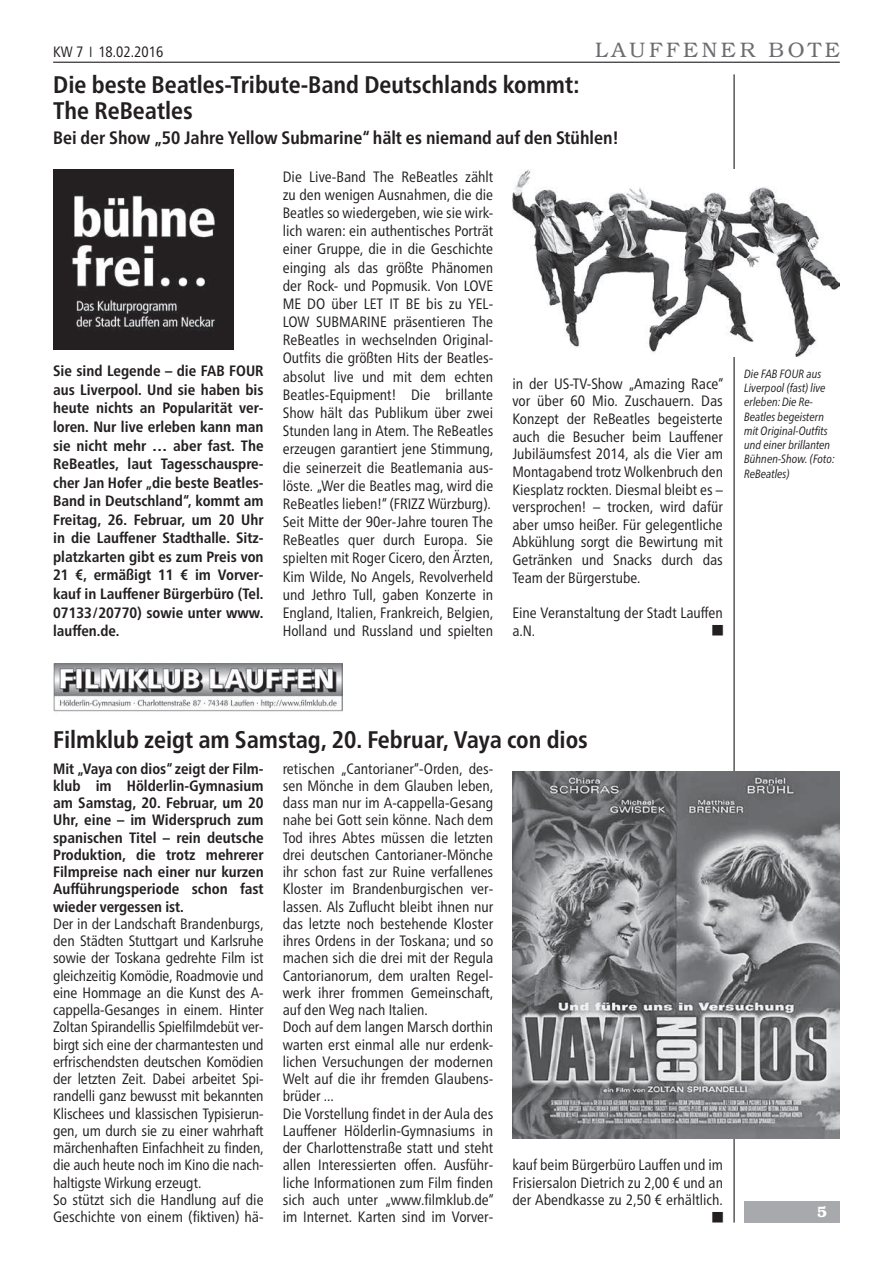
<style>
.page{position:relative;width:893px;height:1263px;background:#fff}
.page>*{position:absolute;margin:0;border:0;box-sizing:border-box;transform-origin:0 0}
.t1{font:700 condensed 24px/25.8px "Frutiger Neue LTW1 G";color:#231f20}
.t2{font:300 21px "Bookman LT";letter-spacing:.17em;color:#6c6d70}
.t3{font:700 condensed 18px "Frutiger Neue LTW1 G";color:#231f20}
.t4{font:condensed 15px/17.2px "Frutiger Neue LTW1 G";color:#231f20}
.t5{font:700 condensed 15px/18.6px "Frutiger Neue LTW1 G";color:#231f20;text-align:justify}
.t6{font:600 15px "Bookman LT";color:#fff}
.t7{font:italic condensed 12px/14.2px "Frutiger Neue LTW1 G";color:#231f20}
.t8{font:10.5px "European Pi One";color:#231f20}
</style>
<div class="page">
<hr style="left:53px;top:62px;width:787px;height:1px;background:#231f20">
<hr style="left:733px;top:74px;width:2px;height:1148px;background:#231f20">
<div style="left:744px;top:1201px;width:96px;height:21px;background:#a8a9ad"></div>
<img style="left:53px;top:169px;width:180px;height:180px">
<img style="left:513px;top:169px;width:327px;height:187px">
<img style="left:512px;top:771px;width:327px;height:367px">
<img style="left:53px;top:663px;width:289px;height:49px">
<p class="t4" style="left:53px;top:42px;width:112px">KW 7 18.02.2016</p>
<h2 class="t2" style="left:595px;top:38px;width:246px">LAUFFENER BOTE</h2>
<h1 class="t1" style="left:53px;top:70px;width:528px">Die beste Beatles-Tribute-Band Deutschlands kommt:<br>The ReBeatles</h1>
<p class="t3" style="left:53px;top:124px;width:567px">Bei der Show „50 Jahre Yellow Submarine“ hält es niemand auf den Stühlen!</p>
<p class="t5" style="left:53px;top:360px;width:212px">Sie sind Legende – die FAB FOUR aus Liverpool. Und sie haben bis heute nichts an Popularität ver&shy;loren. Nur live erleben kann man sie nicht mehr … aber fast. The ReBeatles, laut Tagesschauspre&shy;cher Jan Hofer „die beste Beatles-Band in Deutschland“, kommt am Freitag, 26. Februar, um 20 Uhr in die Lauffener Stadthalle. Sitz&shy;platzkarten gibt es zum Preis von 21 €, ermäßigt 11 € im Vorver&shy;kauf in Lauffener Bürgerbüro (Tel.<br>07133/20770) sowie unter www. lauffen.de.</p>
<p class="t4" style="left:283px;top:166px;width:212px;line-height:18.1px">Die Live-Band The ReBeatles zählt zu den wenigen Ausnahmen, die die Beatles so wiedergeben, wie sie wirk&shy;lich waren: ein authentisches Porträt einer Gruppe, die in die Geschichte einging als das größte Phänomen der Rock- und Popmusik. Von LOVE ME DO über LET IT BE bis zu YEL-LOW SUBMARINE präsentieren The ReBeatles in wechselnden Original-Outfits die größten Hits der Beatles&shy;absolut live und mit dem echten Beatles-Equipment! Die brillante Show hält das Publikum über zwei Stunden lang in Atem. The ReBeatles erzeugen garantiert jene Stimmung, die seinerzeit die Beatlemania aus&shy;löste. „Wer die Beatles mag, wird die ReBeatles lieben!“ (FRIZZ Würzburg).<br>Seit Mitte der 90er-Jahre touren The ReBeatles quer durch Europa. Sie spielten mit Roger Cicero, den Ärzten, Kim Wilde, No Angels, Revolverheld und Jethro Tull, gaben Konzerte in England, Italien, Frankreich, Belgien, Holland und Russland und spielten</p>
<p class="t4" style="left:512px;top:373px;width:213px;line-height:17.7px;text-align:justify">in der US-TV-Show „Amazing Race“ vor über 60 Mio. Zuschauern. Das Konzept der ReBeatles begeisterte auch die Besucher beim Lauffener Jubiläumsfest 2014, als die Vier am Montagabend trotz Wolkenbruch den Kiesplatz rockten. Diesmal bleibt es – versprochen! – trocken, wird dafür aber umso heißer. Für gelegentliche Abkühlung sorgt die Bewirtung mit Getränken und Snacks durch das Team der Bürgerstube.</p>
<p class="t4" style="left:512px;top:603px;width:212px;line-height:17.7px">Eine Veranstaltung der Stadt Lauffen a.N.</p>
<p class="t8" style="left:712px;top:625px;width:12px">W</p>
<p class="t7" style="left:744px;top:366px;width:92px">Die FAB FOUR aus<br>Liverpool (fast) live erleben: Die Re-<br>Beatles begeistern mit Original-Outfits und einer brillanten<br>Bühnen-Show. (Foto:<br>ReBeatles)</p>
<h1 class="t1" style="left:53px;top:724px;width:536px">Filmklub zeigt am Samstag, 20. Februar, Vaya con dios</h1>
<p class="t5" style="left:53px;top:758px;width:212px;line-height:17.2px">Mit „Vaya con dios“ zeigt der Film&shy;klub im Hölderlin-Gymnasium am Samstag, 20. Februar, um 20<br>Uhr, eine – im Widerspruch zum spanischen Titel – rein deutsche Produktion, die trotz mehrerer Filmpreise nach einer nur kurzen Aufführungsperiode schon fast wieder vergessen ist.</p>
<p class="t4" style="left:53px;top:914px;width:212px">Der in der Landschaft Brandenburgs, den Städten Stuttgart und Karlsruhe sowie der Toskana gedrehte Film ist gleichzeitig Komödie, Roadmovie und eine Hommage an die Kunst des A&shy;cappella-Gesanges in einem. Hinter Zoltan Spirandellis Spielfilmdebüt ver&shy;birgt sich eine der charmantesten und erfrischendsten deutschen Komödien der letzten Zeit. Dabei arbeitet Spi&shy;randelli ganz bewusst mit bekannten Klischees und klassischen Typisierun&shy;gen, um durch sie zu einer wahrhaft märchenhaften Einfachheit zu finden, die auch heute noch im Kino die nach&shy;haltigste Wirkung erzeugt.<br>So stützt sich die Handlung auf die Geschichte von einem (fiktiven) hä-</p>
<p class="t4" style="left:283px;top:758px;width:213px">retischen „Cantorianer“-Orden, des&shy;sen Mönche in dem Glauben leben, dass man nur im A-cappella-Gesang nahe bei Gott sein könne. Nach dem Tod ihres Abtes müssen die letzten drei deutschen Cantorianer-Mönche ihr schon fast zur Ruine verfallenes Kloster im Brandenburgischen ver&shy;lassen. Als Zuflucht bleibt ihnen nur das letzte noch bestehende Kloster ihres Ordens in der Toskana; und so machen sich die drei mit der Regula Cantorianorum, dem uralten Regel&shy;werk ihrer frommen Gemeinschaft, auf den Weg nach Italien.<br>Doch auf dem langen Marsch dorthin warten erst einmal alle nur erdenk&shy;lichen Versuchungen der modernen Welt auf die ihr fremden Glaubens&shy;brüder ...<br>Die Vorstellung findet in der Aula des Lauffener Hölderlin-Gymnasiums in der Charlottenstraße statt und steht allen Interessierten offen. Ausführ&shy;liche Informationen zum Film finden sich auch unter „www.filmklub.de“ im Internet. Karten sind im Vorver-</p>
<p class="t4" style="left:512px;top:1155px;width:212px;text-align:justify">kauf beim Bürgerbüro Lauffen und im Frisiersalon Dietrich zu 2,00 € und an der Abendkasse zu 2,50 € erhältlich.</p>
<p class="t8" style="left:712px;top:1211px;width:12px">W</p>
<p class="t6" style="left:817px;top:1203px;width:11px">5</p>
</div>
